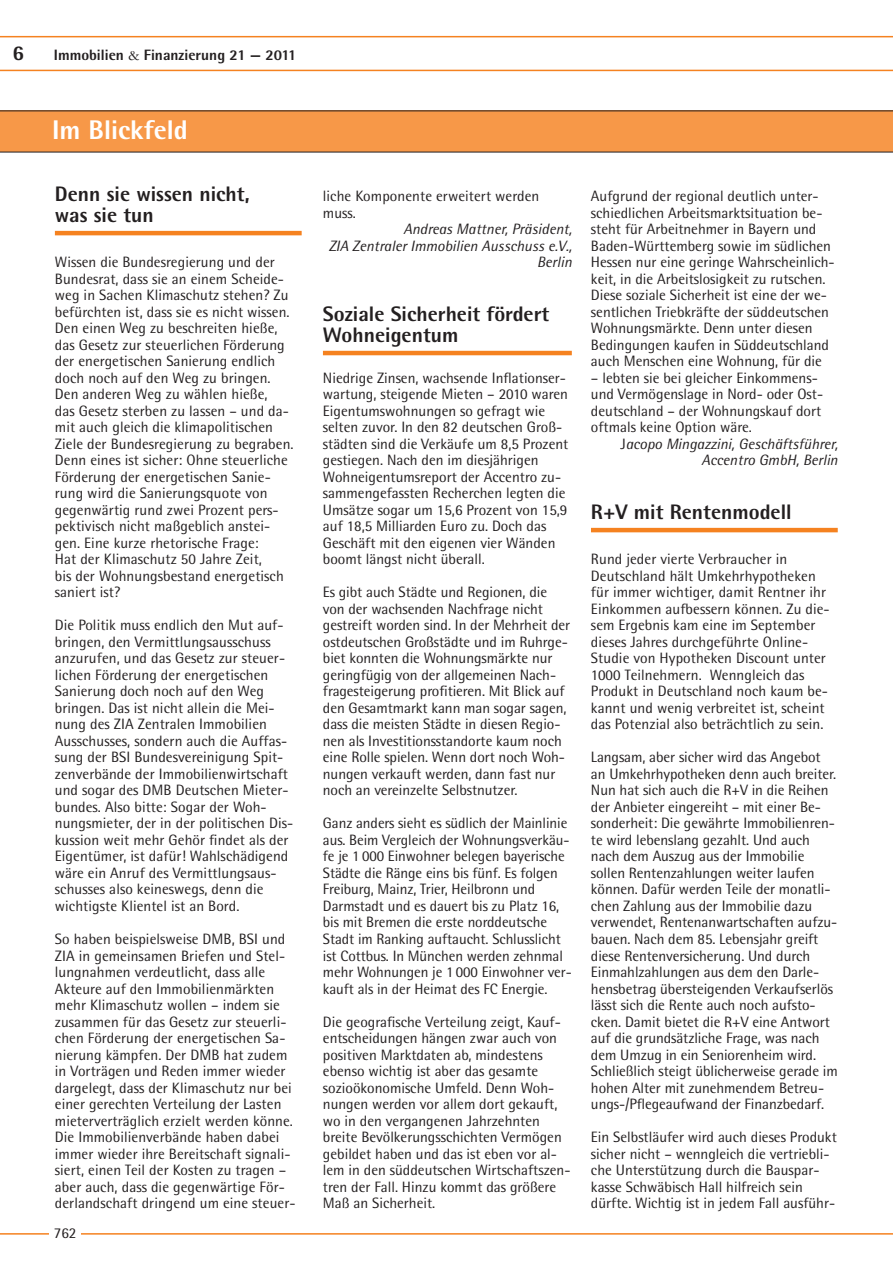
<style>
.page{position:relative;width:893px;height:1269px;background:#fff}
.page>*{position:absolute;margin:0;border:0;box-sizing:border-box;transform-origin:0 0}
.t1{font:800 27px "Rotis Semi Sans";color:#fff}
.t2{font:800 21px/21px "Rotis Semi Sans";color:#231f20}
.t3{font:15px/16.5px "Rotis Semi Sans";color:#231f20}
.t4{font:italic 15px/16.5px "Rotis Semi Sans";color:#231f20;text-align:right}
.t5{font:800 15px "Rotis Semi Sans";color:#231f20}
.s1{font-family:"Garamond";font-weight:400}
.s2{font-style:normal}
</style>
<div class="page">
<svg style="left:0;top:36px;width:892px;height:35px"></svg>
<hr style="left:0;top:1233px;width:892px;height:1px;background:#f58220">
<hr style="left:55px;top:231px;width:246px;height:4px;background:#f58220">
<hr style="left:323px;top:351px;width:248px;height:4px;background:#f58220">
<svg style="left:0;top:110px;width:892px;height:42px;background:#ef9346"></svg>
<hr style="left:591px;top:528px;width:246px;height:4px;background:#f58220">
<div style="left:49px;top:1218px;width:32px;height:30px;background:#fff"></div>
<h2 class="t2" style="left:12px;top:42px;width:13px">6</h2>
<p class="t5" style="left:54px;top:46px;width:244px">Immobilien <span class="s1">&amp;</span> Finanzierung 21 — 2011</p>
<h1 class="t1" style="left:52px;top:113px;width:137px">Im Blickfeld</h1>
<h2 class="t2" style="left:55px;top:183px;width:196px">Denn sie wissen nicht, was sie tun</h2>
<p class="t3" style="left:55px;top:254px;width:240px">Wissen die Bundesregierung und der Bundesrat, dass sie an einem Scheide&shy;weg in Sachen Klimaschutz stehen? Zu befürchten ist, dass sie es nicht wissen.<br>Den einen Weg zu beschreiten hieße, das Gesetz zur steuerlichen Förderung der energetischen Sanierung endlich doch noch auf den Weg zu bringen.<br>Den anderen Weg zu wählen hieße,<br>das Gesetz sterben zu lassen – und da&shy;mit auch gleich die klimapolitischen Ziele der Bundesregierung zu begraben.<br>Denn eines ist sicher: Ohne steuerliche Förderung der energetischen Sanie&shy;rung wird die Sanierungsquote von gegenwärtig rund zwei Prozent pers&shy;pektivisch nicht maßgeblich anstei&shy;gen. Eine kurze rhetorische Frage:<br>Hat der Klimaschutz 50 Jahre Zeit,<br>bis der Wohnungsbestand energetisch saniert ist?</p>
<p class="t3" style="left:55px;top:617px;width:240px">Die Politik muss endlich den Mut auf&shy;bringen, den Vermittlungsausschuss anzurufen, und das Gesetz zur steuer&shy;lichen Förderung der energetischen Sanierung doch noch auf den Weg bringen. Das ist nicht allein die Mei&shy;nung des ZIA Zentralen Immobilien Ausschusses, sondern auch die Auffas&shy;sung der BSI Bundesvereinigung Spit&shy;zenverbände der Immobilienwirtschaft und sogar des DMB Deutschen Mieter&shy;bundes. Also bitte: Sogar der Woh&shy;nungsmieter, der in der politischen Dis&shy;kussion weit mehr Gehör findet als der Eigentümer, ist dafür! Wahlschädigend wäre ein Anruf des Vermittlungsaus&shy;schusses also keineswegs, denn die wichtigste Klientel ist an Bord.</p>
<p class="t3" style="left:55px;top:930px;width:242px">So haben beispielsweise DMB, BSI und ZIA in gemeinsamen Briefen und Stel&shy;lungnahmen verdeutlicht, dass alle Akteure auf den Immobilienmärkten mehr Klimaschutz wollen – indem sie zusammen für das Gesetz zur steuerli&shy;chen Förderung der energetischen Sa&shy;nierung kämpfen. Der DMB hat zudem in Vorträgen und Reden immer wieder dargelegt, dass der Klimaschutz nur bei einer gerechten Verteilung der Lasten mieterverträglich erzielt werden könne.<br>Die Immobilienverbände haben dabei immer wieder ihre Bereitschaft signali&shy;siert, einen Teil der Kosten zu tragen – aber auch, dass die gegenwärtige För&shy;derlandschaft dringend um eine steuer-</p>
<p class="t3" style="left:54px;top:1224px;width:24px">762</p>
<p class="t3" style="left:55px;top:1227px;width:22px">xxx</p>
<p class="t3" style="left:323px;top:188px;width:218px">liche Komponente erweitert werden muss.</p>
<p class="t4" style="left:328px;top:221px;width:245px">Andreas Mattner, Präsident,<br>ZIA Zentraler Immobilien Ausschuss e.V.,<br>Berlin</p>
<h2 class="t2" style="left:323px;top:303px;width:228px">Soziale Sicherheit fördert<br>Wohneigentum</h2>
<p class="t3" style="left:323px;top:369px;width:247px">Niedrige Zinsen, wachsende Inflationser&shy;wartung, steigende Mieten – 2010 waren Eigentumswohnungen so gefragt wie selten zuvor. In den 82 deutschen Groß&shy;städten sind die Verkäufe um 8,5 Prozent gestiegen. Nach den im diesjährigen Wohneigentumsreport der Accentro zu&shy;sammengefassten Recherchen legten die Umsätze sogar um 15,6 Prozent von 15,9 auf 18,5 Milliarden Euro zu. Doch das Geschäft mit den eigenen vier Wänden boomt längst nicht überall.</p>
<p class="t3" style="left:323px;top:584px;width:249px">Es gibt auch Städte und Regionen, die von der wachsenden Nachfrage nicht gestreift worden sind. In der Mehrheit der ostdeutschen Großstädte und im Ruhrge&shy;biet konnten die Wohnungsmärkte nur geringfügig von der allgemeinen Nach&shy;fragesteigerung profitieren. Mit Blick auf den Gesamtmarkt kann man sogar sagen, dass die meisten Städte in diesen Regio&shy;nen als Investitionsstandorte kaum noch eine Rolle spielen. Wenn dort noch Woh&shy;nungen verkauft werden, dann fast nur noch an vereinzelte Selbstnutzer.</p>
<p class="t3" style="left:323px;top:815px;width:250px">Ganz anders sieht es südlich der Mainlinie aus. Beim Vergleich der Wohnungsverkäu&shy;fe je 1 000 Einwohner belegen bayerische Städte die Ränge eins bis fünf. Es folgen Freiburg, Mainz, Trier, Heilbronn und Darmstadt und es dauert bis zu Platz 16, bis mit Bremen die erste norddeutsche Stadt im Ranking auftaucht. Schlusslicht ist Cottbus. In München werden zehnmal mehr Wohnungen je 1 000 Einwohner ver&shy;kauft als in der Heimat des FC Energie.</p>
<p class="t3" style="left:323px;top:1013px;width:249px">Die geografische Verteilung zeigt, Kauf&shy;entscheidungen hängen zwar auch von positiven Marktdaten ab, mindestens ebenso wichtig ist aber das gesamte sozioökonomische Umfeld. Denn Woh&shy;nungen werden vor allem dort gekauft, wo in den vergangenen Jahrzehnten breite Bevölkerungsschichten Vermögen gebildet haben und das ist eben vor al&shy;lem in den süddeutschen Wirtschaftszen&shy;tren der Fall. Hinzu kommt das größere Maß an Sicherheit.</p>
<p class="t3" style="left:591px;top:188px;width:245px">Aufgrund der regional deutlich unter&shy;schiedlichen Arbeitsmarktsituation be&shy;steht für Arbeitnehmer in Bayern und Baden-Württemberg sowie im südlichen Hessen nur eine geringe Wahrscheinlich&shy;keit, in die Arbeitslosigkeit zu rutschen.<br>Diese soziale Sicherheit ist eine der we&shy;sentlichen Triebkräfte der süddeutschen Wohnungsmärkte. Denn unter diesen Bedingungen kaufen in Süddeutschland auch Menschen eine Wohnung, für die</p>
<p class="t3" style="left:591px;top:369px;width:234px">– lebten sie bei gleicher Einkommens&shy;und Vermögenslage in Nord- oder Ost&shy;deutschland – der Wohnungskauf dort oftmals keine Option wäre.</p>
<p class="t4" style="left:620px;top:435px;width:219px"><span class="s2">J</span>acopo Mingazzini, Geschäftsführer,<br>Accentro GmbH, Berlin</p>
<h2 class="t2" style="left:591px;top:501px;width:202px">R+V mit Rentenmodell</h2>
<p class="t3" style="left:591px;top:551px;width:240px">Rund jeder vierte Verbraucher in Deutschland hält Umkehrhypotheken für immer wichtiger, damit Rentner ihr Einkommen aufbessern können. Zu die&shy;sem Ergebnis kam eine im September dieses Jahres durchgeführte Online-Studie von Hypotheken Discount unter 1000 Teilnehmern. Wenngleich das Produkt in Deutschland noch kaum be&shy;kannt und wenig verbreitet ist, scheint das Potenzial also beträchtlich zu sein.</p>
<p class="t3" style="left:591px;top:749px;width:248px">Langsam, aber sicher wird das Angebot an Umkehrhypotheken denn auch breiter.<br>Nun hat sich auch die R+V in die Reihen der Anbieter eingereiht – mit einer Be&shy;sonderheit: Die gewährte Immobilienren&shy;te wird lebenslang gezahlt. Und auch nach dem Auszug aus der Immobilie sollen Rentenzahlungen weiter laufen können. Dafür werden Teile der monatli&shy;chen Zahlung aus der Immobilie dazu verwendet, Rentenanwartschaften aufzu&shy;bauen. Nach dem 85. Lebensjahr greift diese Rentenversicherung. Und durch Einmahlzahlungen aus dem den Darle&shy;hensbetrag übersteigenden Verkaufserlös lässt sich die Rente auch noch aufsto&shy;cken. Damit bietet die R+V eine Antwort auf die grundsätzliche Frage, was nach dem Umzug in ein Seniorenheim wird.<br>Schließlich steigt üblicherweise gerade im hohen Alter mit zunehmendem Betreu&shy;ungs-/Pflegeaufwand der Finanzbedarf.</p>
<p class="t3" style="left:591px;top:1128px;width:247px">Ein Selbstläufer wird auch dieses Produkt sicher nicht – wenngleich die vertriebli&shy;che Unterstützung durch die Bauspar&shy;kasse Schwäbisch Hall hilfreich sein dürfte. Wichtig ist in jedem Fall ausführ-</p>
</div>
